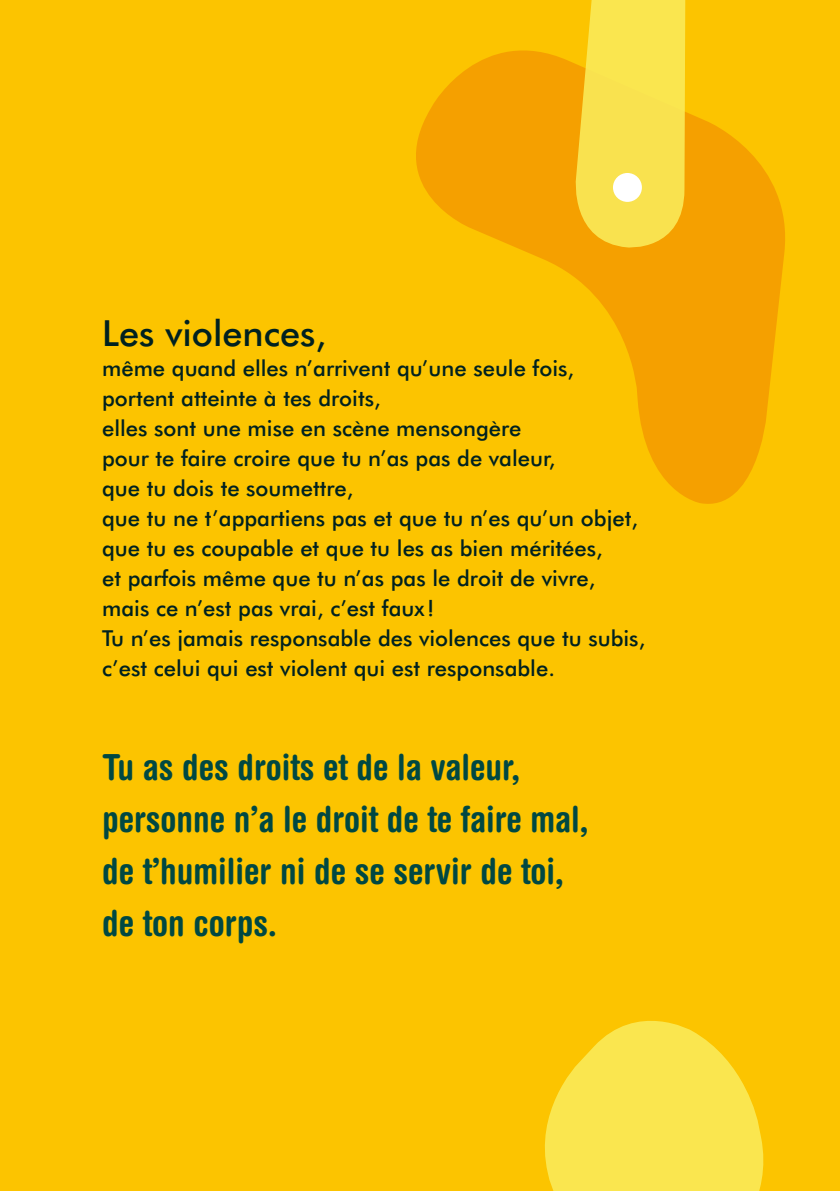
<style>
.page{position:relative;width:840px;height:1191px;background:#fff}
.page>*{position:absolute;margin:0;border:0;box-sizing:border-box;transform-origin:0 0}
.t1{font:700 condensed 36px/52px "Helvetica Rounded";color:#004842}
.t2{font:500 36px "Futura BT";color:#002120}
.t3{font:500 22px/30px "Futura BT";color:#002120}
</style>
<div class="page">
<div style="left:0;top:0;width:839px;height:1191px;background:#fcc400"></div>
<svg style="left:416px;top:31px;width:369px;height:473px"></svg>
<svg style="left:570px;top:0;width:115px;height:252px;background:#f8d942"></svg>
<div style="left:612px;top:173px;width:29px;height:29px;background:#fff;border-radius:50%"></div>
<svg style="left:545px;top:1021px;width:219px;height:170px;fill:#fae64f"></svg>
<h1 class="t2" style="left:102px;top:311px;width:225px">Les violences,</h1>
<p class="t3" style="left:102px;top:353px;width:544px">même quand elles n’arrivent qu’une seule fois, portent atteinte à tes droits,<br>elles sont une mise en scène mensongère<br>pour te faire croire que tu n’as pas de valeur,<br>que tu dois te soumettre,<br>que tu ne t’appartiens pas et que tu n’es qu’un objet, que tu es coupable et que tu les as bien méritées,<br>et parfois même que tu n’as pas le droit de vivre, mais ce n’est pas vrai, c’est faux !<br>Tu n’es jamais responsable des violences que tu subis, c’est celui qui est violent qui est responsable.</p>
<h1 class="t1" style="left:102px;top:740px;width:487px">Tu as des droits et de la valeur, personne n’a le droit de te faire mal, de t’humilier ni de se servir de toi, de ton corps.</h1>
</div>
